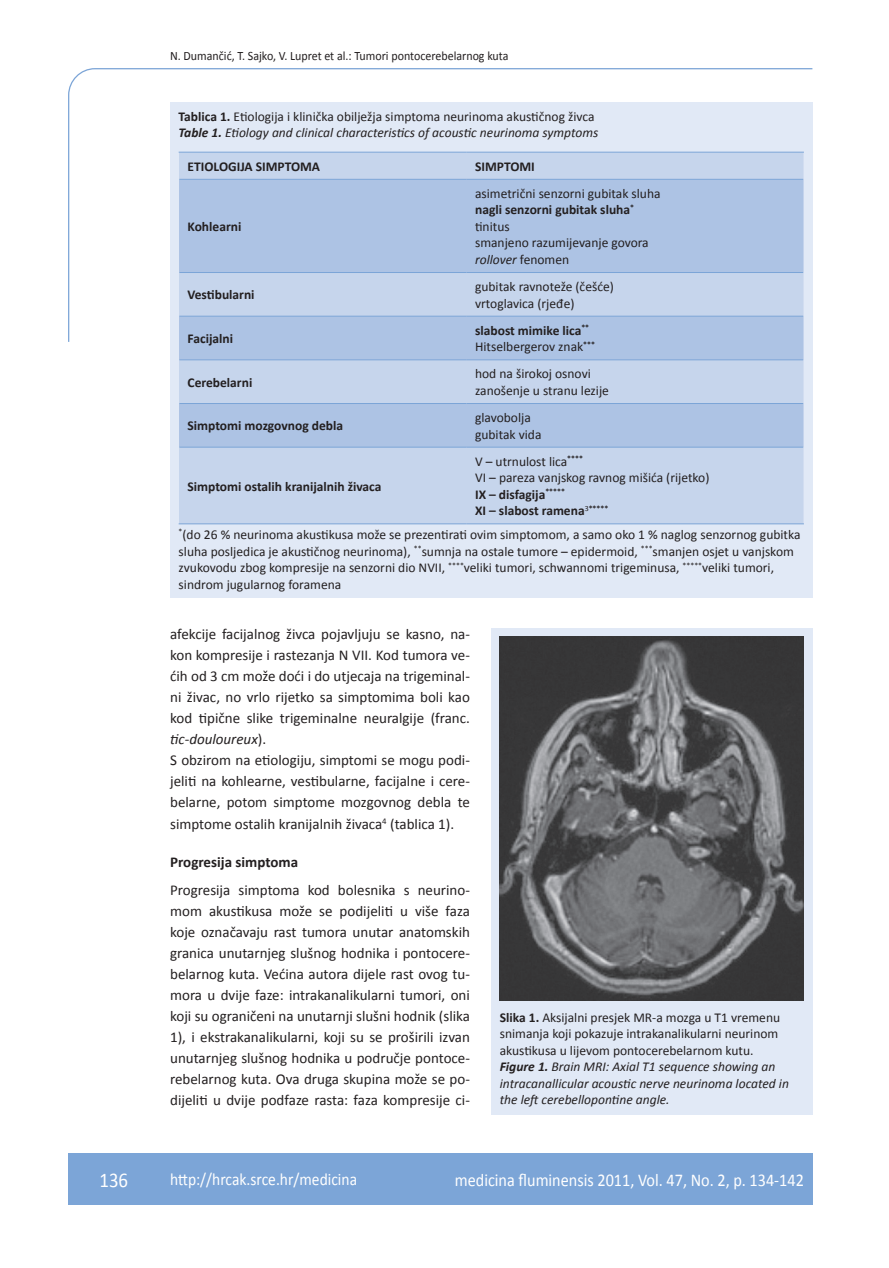
<style>
.page{position:relative;width:889px;height:1268px;background:#fff}
.page>*{position:absolute;margin:0;border:0;box-sizing:border-box;transform-origin:0 0}
.t1{font:21px "Calibri";color:#fff;scale:.9 1}
.t2{font:18px "Calibri";color:#fff;scale:.9 1}
.t3{font:17.25px "Calibri";color:#fff;scale:.9 1}
.t4{font:15px/21px "Calibri";color:#231f20}
.t5{font:700 15px "Calibri";color:#231f20}
.t6{font:13.5px/16.5px "Calibri";color:#231f20}
.t7{font:italic 13.5px/16.5px "Calibri";color:#231f20}
.t8{font:700 13.5px "Calibri";color:#231f20}
.t9{font:12.75px "Calibri";color:#231f20;scale:.94 1}
.s1{font-weight:700;font-style:normal}
.s2{font-style:normal}
.s3{font-weight:700}
.s4{font-style:italic}
.s5{font-weight:700;font-style:italic}
</style>
<div class="page">
<svg style="left:68px;top:68px;width:745px;height:275px"></svg>
<div style="left:68px;top:1152px;width:744px;height:51px;background:#7ca5d7"></div>
<div style="left:170px;top:102px;width:642px;height:495px;background:#e1e9f6"></div>
<div style="left:179px;top:153px;width:624px;height:370px;background:#c6d5ec"></div>
<svg style="left:179px;top:180px;width:624px;height:266px;background:#b5c8e6"></svg>
<hr style="left:179px;top:152px;width:287px;height:1px;background:#7ca5d7">
<hr style="left:466px;top:152px;width:338px;height:1px;background:#7ca5d7">
<hr style="left:179px;top:179px;width:287px;height:1px;background:#7ca5d7">
<hr style="left:466px;top:179px;width:337px;height:1px;background:#7ca5d7">
<hr style="left:179px;top:272px;width:287px;height:1px;background:#7ca5d7">
<hr style="left:466px;top:272px;width:337px;height:1px;background:#7ca5d7">
<hr style="left:179px;top:316px;width:287px;height:1px;background:#7ca5d7">
<hr style="left:466px;top:316px;width:337px;height:1px;background:#7ca5d7">
<hr style="left:179px;top:359px;width:287px;height:1px;background:#7ca5d7">
<hr style="left:466px;top:359px;width:337px;height:1px;background:#7ca5d7">
<hr style="left:179px;top:403px;width:287px;height:1px;background:#7ca5d7">
<hr style="left:466px;top:403px;width:337px;height:1px;background:#7ca5d7">
<hr style="left:179px;top:446px;width:287px;height:1px;background:#7ca5d7">
<hr style="left:466px;top:446px;width:337px;height:1px;background:#7ca5d7">
<hr style="left:179px;top:523px;width:287px;height:1px;background:#7ca5d7">
<hr style="left:466px;top:523px;width:338px;height:1px;background:#7ca5d7">
<div style="left:491px;top:628px;width:321px;height:486px;background:#e1e9f6"></div>
<img style="left:500px;top:636px;width:304px;height:364px">
<p class="t9" style="left:170px;top:47px;width:361px">N. Dumančić, T. Sajko, V. Lupret et al.: Tumori pontocerebelarnog kuta</p>
<p class="t7" style="left:179px;top:107px;width:421px"><span class="s1">Tablica 1.</span> <span class="s2">Etiologija i klinička obilježja simptoma neurinoma akustičnog živca<br></span><span class="s3">Table 1.</span> Etiology and clinical characteristics of acoustic neurinoma symptoms</p>
<p class="t8" style="left:187px;top:158px;width:134px">ETIOLOGIJA SIMPTOMA</p>
<p class="t8" style="left:475px;top:158px;width:61px">SIMPTOMI</p>
<p class="t8" style="left:187px;top:218px;width:55px">Kohlearni</p>
<p class="t6" style="left:475px;top:184px;width:187px">asimetrični senzorni gubitak sluha <span class="s3">nagli senzorni gubitak sluha</span><sup>* </sup>tinitus<br>smanjeno razumijevanje govora <span class="s4">rollover</span> fenomen</p>
<p class="t8" style="left:187px;top:286px;width:69px">Vestibularni</p>
<p class="t6" style="left:475px;top:278px;width:140px">gubitak ravnoteže (češće) vrtoglavica (rjeđe)</p>
<p class="t8" style="left:187px;top:330px;width:47px">Facijalni</p>
<p class="t6" style="left:475px;top:321px;width:121px"><span class="s3">slabost mimike lica</span><sup>**<br></sup>Hitselbergerov znak<sup>***</sup></p>
<p class="t8" style="left:187px;top:374px;width:66px">Cerebelarni</p>
<p class="t6" style="left:475px;top:365px;width:135px">hod na širokoj osnovi zanošenje u stranu lezije</p>
<p class="t8" style="left:187px;top:417px;width:157px">Simptomi mozgovnog debla</p>
<p class="t6" style="left:475px;top:408px;width:68px">glavobolja gubitak vida</p>
<p class="t6" style="left:475px;top:452px;width:236px">V – utrnulost lica<sup>****<br></sup>VI – pareza vanjskog ravnog mišića (rijetko)<br><span class="s3">IX – disfagija</span><sup>*****<br></sup><span class="s3">XI – slabost ramena</span><sup>3</sup><sup>*****</sup></p>
<p class="t6" style="left:179px;top:525px;width:623px"><sup>*</sup>(do 26 % neurinoma akustikusa može se prezentirati ovim simptomom, a samo oko 1 % naglog senzornog gubitka sluha posljedica je akustičnog neurinoma), <sup>**</sup>sumnja na ostale tumore – epidermoid, <sup>***</sup>smanjen osjet u vanjskom zvukovodu zbog kompresije na senzorni dio NVII, <sup>****</sup>veliki tumori, schwannomi trigeminusa, <sup>*****</sup>veliki tumori, sindrom jugularnog foramena</p>
<p class="t8" style="left:187px;top:477px;width:195px">Simptomi ostalih kranijalnih živaca</p>
<p class="t4" style="left:170px;top:623px;width:301px">afekcije facijalnog živca pojavljuju se kasno, na&shy;kon kompresije i rastezanja N VII. Kod tumora ve&shy;ćih od 3 cm može doći i do utjecaja na trigeminal&shy;ni živac, no vrlo rijetko sa simptomima boli kao kod tipične slike trigeminalne neuralgije (franc. <span class="s4">tic-douloureux</span>).<br>S obzirom na etiologiju, simptomi se mogu podi&shy;jeliti na kohlearne, vestibularne, facijalne i cere&shy;belarne, potom simptome mozgovnog debla te simptome ostalih kranijalnih živaca<sup>4</sup> (tablica 1).</p>
<p class="t5" style="left:170px;top:852px;width:129px">Progresija simptoma</p>
<p class="t4" style="left:170px;top:878px;width:301px;text-align:justify">Progresija simptoma kod bolesnika s neurino&shy;mom akustikusa može se podijeliti u više faza koje označavaju rast tumora unutar anatomskih granica unutarnjeg slušnog hodnika i pontocere&shy;belarnog kuta. Većina autora dijele rast ovog tu&shy;mora u dvije faze: intrakanalikularni tumori, oni koji su ograničeni na unutarnji slušni hodnik (slika 1), i ekstrakanalikularni, koji su se proširili izvan unutarnjeg slušnog hodnika u područje pontoce&shy;rebelarnog kuta. Ova druga skupina može se po&shy;dijeliti u dvije podfaze rasta: faza kompresije ci-</p>
<p class="t6" style="left:500px;top:1008px;width:291px"><span class="s3">Slika 1.</span> Aksijalni presjek MR-a mozga u T1 vremenu snimanja koji pokazuje intrakanalikularni neurinom akustikusa u lijevom pontocerebelarnom kutu.<br><span class="s5">Figure 1.</span> <span class="s4">Brain MRI: Axial T1 sequence showing an intracanallicular acoustic nerve neurinoma located in the left cerebellopontine angle.</span></p>
<h1 class="t1" style="left:99px;top:1166px;width:33px">136</h1>
<p class="t3" style="left:170px;top:1167px;width:209px">http://hrcak.srce.hr/medicina</p>
<h2 class="t2" style="left:455px;top:1168px;width:389px">medicina fluminensis 2011, Vol. 47, No. 2, p. 134-142</h2>
</div>
